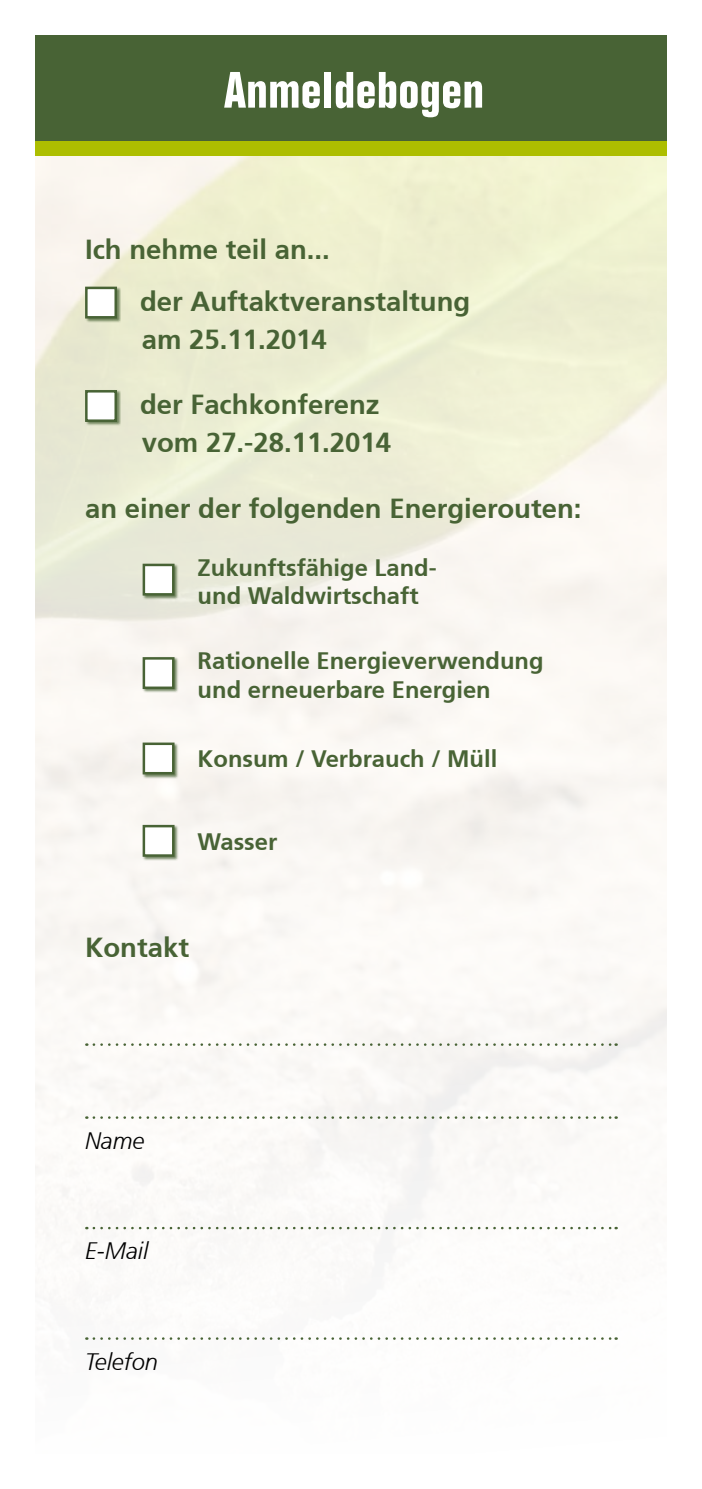
<style>
.page{position:relative;width:702px;height:1489px;background:#fff}
.page>*{position:absolute;margin:0;border:0;box-sizing:border-box;transform-origin:0 0}
.Fließtext{font:700 condensed 50px "Folio BT";color:#fff}
.t1{font:700 27.5px/37.5px "Frutiger";color:#486335}
.Text2{font:700 23.75px/28.5px "Frutiger";color:#486335}
.t2{font:italic 300 23.75px "Frutiger";color:#000}
</style>
<div class="page">
<img style="left:35px;top:156px;width:631px;height:1184px">
<div style="left:35px;top:35px;width:631px;height:107px;background:#486335"></div>
<div style="left:85px;top:286px;width:36px;height:36px;background:#486335;opacity:.75"></div>
<div style="left:85px;top:286px;width:32px;height:32px;background:#fff;border:2px solid #486335"></div>
<div style="left:85px;top:390px;width:36px;height:36px;background:#486335;opacity:.75"></div>
<div style="left:85px;top:390px;width:32px;height:32px;background:#fff;border:2px solid #486335"></div>
<div style="left:142px;top:563px;width:36px;height:36px;background:#486335;opacity:.75"></div>
<div style="left:143px;top:563px;width:31px;height:32px;background:#fff;border:2px solid #486335"></div>
<div style="left:142px;top:657px;width:36px;height:36px;background:#486335;opacity:.75"></div>
<div style="left:143px;top:657px;width:31px;height:32px;background:#fff;border:2px solid #486335"></div>
<div style="left:142px;top:742px;width:36px;height:36px;background:#486335;opacity:.75"></div>
<div style="left:143px;top:742px;width:31px;height:32px;background:#fff;border:2px solid #486335"></div>
<div style="left:142px;top:824px;width:36px;height:36px;background:#486335;opacity:.75"></div>
<div style="left:143px;top:824px;width:31px;height:32px;background:#fff;border:2px solid #486335"></div>
<svg style="left:94px;top:1043px;width:522px;height:2px"></svg>
<svg style="left:94px;top:1116px;width:522px;height:2px"></svg>
<svg style="left:94px;top:1226px;width:522px;height:3px"></svg>
<svg style="left:94px;top:1337px;width:522px;height:2px"></svg>
<div style="left:35px;top:142px;width:631px;height:14px;background:#adbe00"></div>
<p class="Fließtext" style="left:224px;top:59px;width:261px">Anmeldebogen</p>
<p class="t1" style="left:85px;top:231px;width:246px">Ich nehme teil an...</p>
<p class="t1" style="left:140px;top:283px;width:332px">der Auftaktveranstaltung am 25.11.2014</p>
<p class="t1" style="left:140px;top:386px;width:252px">der Fachkonferenz vom 27.-28.11.2014</p>
<p class="t1" style="left:85px;top:489px;width:498px">an einer der folgenden Energierouten:</p>
<p class="Text2" style="left:198px;top:553px;width:240px">Zukunftsfähige Land&shy;und Waldwirtschaft</p>
<p class="Text2" style="left:198px;top:646px;width:347px">Rationelle Energieverwendung und erneuerbare Energien</p>
<p class="Text2" style="left:198px;top:744px;width:301px">Konsum / Verbrauch / Müll</p>
<p class="Text2" style="left:198px;top:827px;width:81px">Wasser</p>
<p class="t1" style="left:85px;top:928px;width:105px">Kontakt</p>
<p class="t2" style="left:85px;top:1126px;width:61px">Name</p>
<p class="t2" style="left:85px;top:1237px;width:65px">E-Mail</p>
<p class="t2" style="left:85px;top:1347px;width:75px">Telefon</p>
</div>
